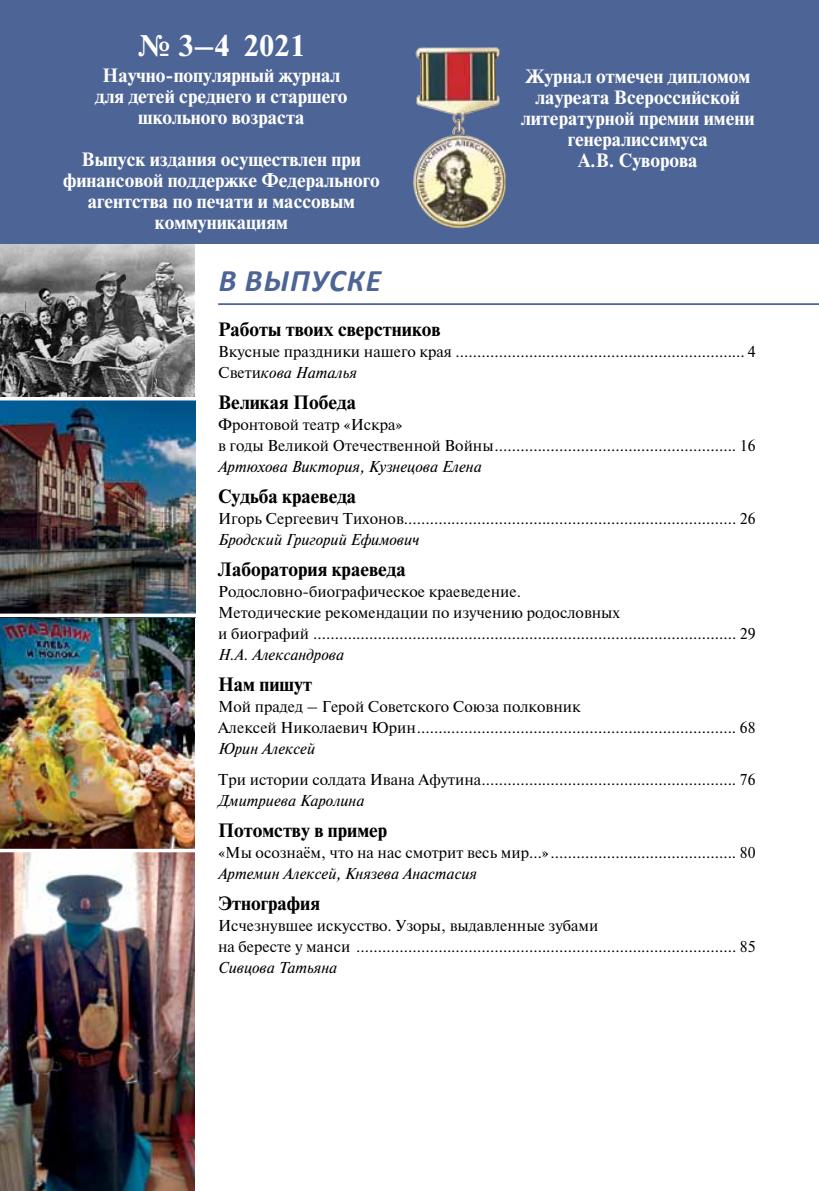
<style>
.page{position:relative;width:819px;height:1191px;background:#fff}
.page>*{position:absolute;margin:0;border:0;box-sizing:border-box;transform-origin:0 0}
.t1{font:italic 700 31.5px "Calibri";letter-spacing:.04em;color:#4d6496}
.t2{font:700 29.75px "Newton";color:#fff}
.t3{font:700 19.25px/21px "Newton";color:#fff;text-align:center}
.t4{font:700 19.25px "Newton";color:#000}
.t5{font:15.75px/21px "Newton";color:#000}
.t6{font:italic 15.75px "Newton";color:#000}
.s1{font-style:italic}
</style>
<div class="page">
<img style="left:0;top:400px;width:195px;height:448px">
<img style="left:0;top:244px;width:195px;height:153px">
<img style="left:0;top:852px;width:195px;height:339px">
<hr style="left:218px;top:303px;width:601px;height:2px;background:#4d6496">
<div style="left:0;top:0;width:819px;height:244px;background:#4d6496"></div>
<img style="left:415px;top:47px;width:78px;height:58px">
<svg style="left:0;top:613px;width:196px;height:4px"></svg>
<svg style="left:0;top:848px;width:195px;height:1px"></svg>
<h2 class="t2" style="left:138px;top:28px;width:169px">№ 3–4 2021</h2>
<p class="t3" style="left:95px;top:66px;width:254px">Научно-популярный журнал для детей среднего и старшего школьного возраста</p>
<p class="t3" style="left:63px;top:150px;width:318px">Выпуск издания осуществлен при финансовой поддержке Федерального агентства по печати и массовым коммуникациям</p>
<p class="t3" style="left:521px;top:66px;width:235px">Журнал отмечен дипломом лауреата Всероссийской литературной премии имени генералиссимуса<br>А.В. Суворова</p>
<h1 class="t1" style="left:219px;top:258px;width:164px">в выпуске</h1>
<p class="t4" style="left:218px;top:318px;width:224px">Работы твоих сверстников</p>
<p class="t5" style="left:218px;top:341px;width:539px">Вкусные праздники нашего края ................................................................... 4<br>Свети<span class="s1">кова Наталья</span></p>
<p class="t4" style="left:218px;top:391px;width:139px">Великая Победа</p>
<p class="t5" style="left:218px;top:414px;width:539px">Фронтовой театр «искра»<br>в годы великой отечественной войны........................................................ 16</p>
<p class="t6" style="left:218px;top:457px;width:265px">Артюхова Виктория, Кузнецова Елена</p>
<p class="t4" style="left:218px;top:485px;width:140px">Судьба краеведа</p>
<p class="t5" style="left:218px;top:508px;width:539px">Игорь Сергеевич Тихонов............................................................................. 26</p>
<p class="t6" style="left:218px;top:530px;width:203px">Бродский Григорий Ефимович</p>
<p class="t4" style="left:218px;top:558px;width:189px">Лаборатория краеведа</p>
<p class="t5" style="left:218px;top:581px;width:539px">Родословно-биографическое краеведение.<br>Методические рекомендации по изучению родословных<br>и биографий .................................................................................................. 29</p>
<p class="t6" style="left:218px;top:645px;width:127px">Н.А. Александрова</p>
<p class="t4" style="left:218px;top:673px;width:95px">Нам пишут</p>
<p class="t5" style="left:218px;top:696px;width:539px">Мой прадед – Герой Советского Союза полковник<br>Алексей Николаевич Юрин.......................................................................... 68</p>
<p class="t6" style="left:218px;top:739px;width:98px">Юрин Алексей</p>
<p class="t5" style="left:218px;top:768px;width:539px">Три истории солдата Ивана Афутина........................................................... 76</p>
<p class="t6" style="left:218px;top:791px;width:148px">Дмитриева Каролина</p>
<p class="t4" style="left:218px;top:818px;width:171px">Потомству в пример</p>
<p class="t5" style="left:218px;top:841px;width:539px">«Мы осознаём, что на нас смотрит весь мир…»........................................... 80</p>
<p class="t6" style="left:218px;top:863px;width:260px">Артемин Алексей, Князева Анастасия</p>
<p class="t4" style="left:218px;top:891px;width:103px">Этнография</p>
<p class="t5" style="left:218px;top:914px;width:539px">Исчезнувшее искусство. Узоры, выдавленные зубами<br>на бересте у манси ........................................................................................ 85</p>
<p class="t6" style="left:218px;top:957px;width:121px">Сивцова Татьяна</p>
</div>
